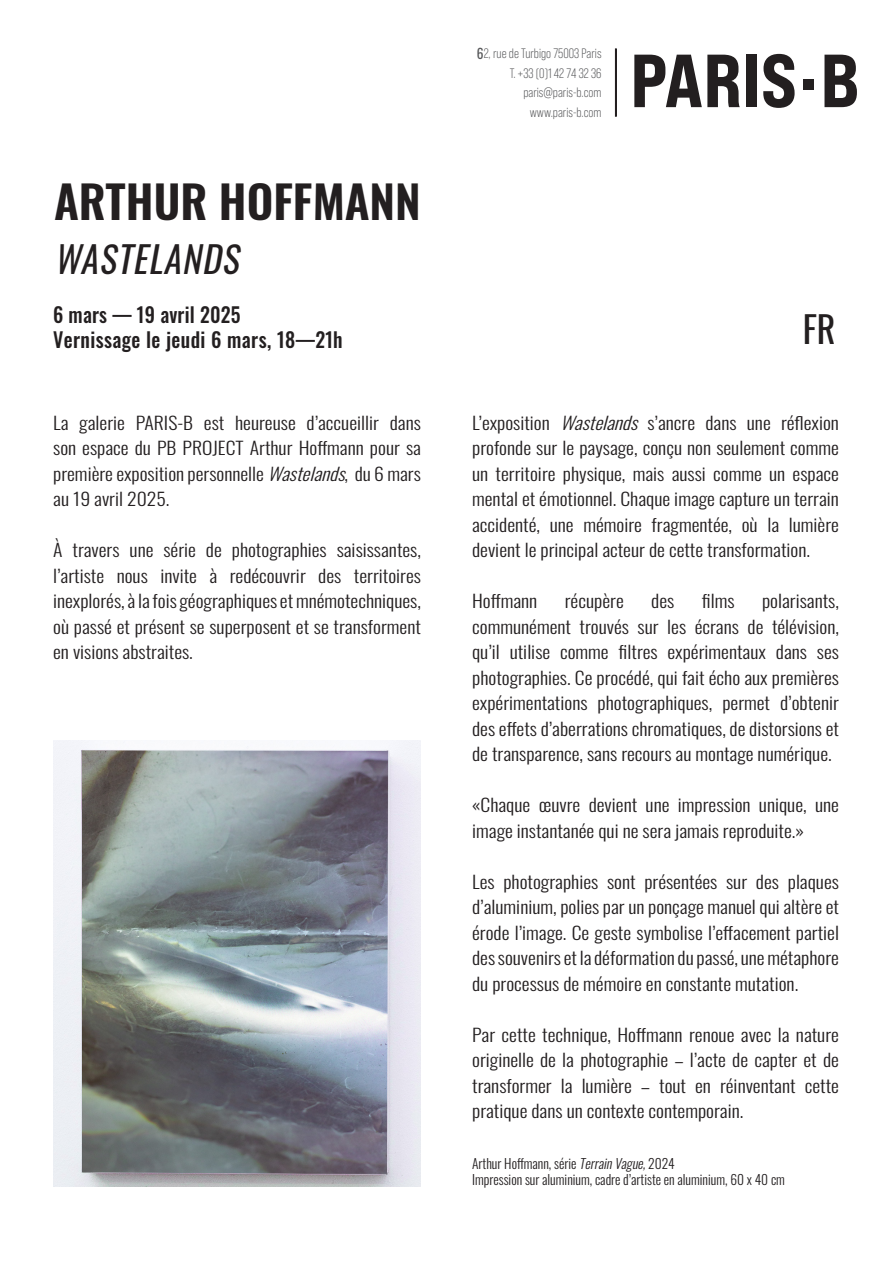
<style>
.page{position:relative;width:893px;height:1263px;background:#fff}
.page>*{position:absolute;margin:0;border:0;box-sizing:border-box;transform-origin:0 0}
.t1{font:800 expanded 75px "Bebas Neue Pro";color:#231f20}
.t2{font:600 45px "Oswald";color:#231f20}
.t3{font:italic 36px "Oswald";color:#231f20}
.t4{font:36px "Oswald";color:#231f20}
.t5{font:500 20.55px "Oswald";letter-spacing:.02em;color:#231f20}
.t6{font:500 20.55px "Oswald";letter-spacing:.02em;color:#231f20;scale:.96 1}
.t7{font:300 17.55px/25.5px "Oswald";color:#231f20;text-align:justify;scale:1.12 1}
.t8{font:13.65px "Bebas Neue Pro";color:#57585a}
.t9{font:300 13.5px "Oswald";color:#231f20}
.s1{font-style:italic}
.s2{font-family:"Oswald"}
</style>
<div class="page">
<div style="left:615px;top:48px;width:2px;height:69px;border:2px solid #231f20"></div>
<img style="left:53px;top:740px;width:367px;height:447px">
<p class="t2" style="left:54px;top:162px;width:368px">ARTHUR HOFFMANN</p>
<p class="t3" style="left:54px;top:228px;width:196px">WASTELANDS</p>
<p class="t6" style="left:53px;top:296px;width:197px">6 mars — 19 avril 2025</p>
<p class="t5" style="left:53px;top:322px;width:291px">Vernissage le jeudi 6 mars, 18—21h</p>
<p class="t7" style="left:53px;top:408px;width:330px">La galerie PARIS-B est heureuse d’accueillir dans son espace du PB PROJECT Arthur Hoffmann pour sa première exposition personnelle <span class="s1">Wastelands</span>, du 6 mars au 19 avril 2025.</p>
<p class="t7" style="left:53px;top:535px;width:330px">À travers une série de photographies saisissantes, l’artiste nous invite à redécouvrir des territoires inexplorés, à la fois géographiques et mnémotechniques, où passé et présent se superposent et se transforment en visions abstraites.</p>
<p class="t8" style="left:477px;top:46px;width:126px"><span class="s2">6</span>2, rue de Turbigo 75003 Paris</p>
<p class="t8" style="left:510px;top:66px;width:93px">T. +33 (0)1 42 74 32 36</p>
<p class="t8" style="left:523px;top:85px;width:80px">paris@paris-b.com</p>
<p class="t8" style="left:530px;top:105px;width:73px">www.paris-b.com</p>
<p class="t1" style="left:630px;top:34px;width:231px">PARIS·B</p>
<p class="t4" style="left:803px;top:297px;width:34px">FR</p>
<p class="t7" style="left:472px;top:408px;width:329px">L’exposition <span class="s1">Wastelands</span> s’ancre dans une réflexion profonde sur le paysage, conçu non seulement comme un territoire physique, mais aussi comme un espace mental et émotionnel. Chaque image capture un terrain accidenté, une mémoire fragmentée, où la lumière devient le principal acteur de cette transformation.</p>
<p class="t7" style="left:472px;top:586px;width:60px">Hoffmann</p>
<p class="t7" style="left:565px;top:586px;width:54px">récupère</p>
<p class="t7" style="left:651px;top:586px;width:22px">des</p>
<p class="t7" style="left:702px;top:586px;width:31px">films</p>
<p class="t7" style="left:472px;top:586px;width:329px;text-indent:290px">polarisants, communément trouvés sur les écrans de télévision, qu’il utilise comme filtres expérimentaux dans ses photographies. Ce procédé, qui fait écho aux premières expérimentations photographiques, permet d’obtenir des effets d’aberrations chromatiques, de distorsions et de transparence, sans recours au montage numérique.</p>
<p class="t7" style="left:472px;top:790px;width:329px">«Chaque œuvre devient une impression unique, une image instantanée qui ne sera jamais reproduite.»</p>
<p class="t7" style="left:472px;top:867px;width:329px">Les photographies sont présentées sur des plaques d’aluminium, polies par un ponçage manuel qui altère et érode l’image. Ce geste symbolise l’effacement partiel des souvenirs et la déformation du passé, une métaphore du processus de mémoire en constante mutation.</p>
<p class="t7" style="left:472px;top:1020px;width:329px">Par cette technique, Hoffmann renoue avec la nature originelle de la photographie – l’acte de capter et de transformer la lumière – tout en réinventant cette pratique dans un contexte contemporain.</p>
<p class="t9" style="left:472px;top:1151px;width:204px">Arthur Hoffmann, série <span class="s1">TerrainVague,</span>2024</p>
<p class="t9" style="left:472px;top:1167px;width:314px">Impression sur aluminium, cadre d’artiste en aluminium, 60 x 40 cm</p>
</div>
